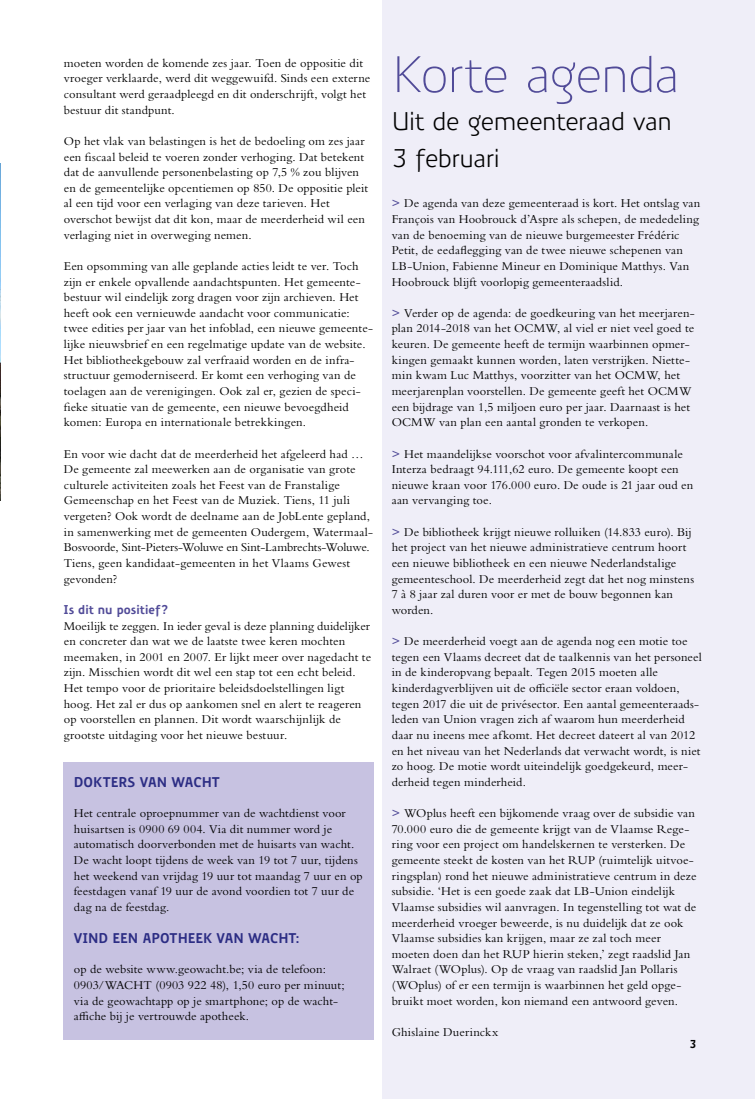
<style>
.page{position:relative;width:755px;height:1099px;background:#fff}
.page>*{position:absolute;margin:0;border:0;box-sizing:border-box;transform-origin:0 0}
.t1{font:300 50px "Precious Sans";letter-spacing:-.015em;color:#514b98}
.t2{font:25px/37.5px "Precious Sans";letter-spacing:-.01em;color:#000}
.t3{font:700 13.75px "Precious Sans";color:#2c2d84}
.t4{font:12.5px/15.6px "Bembo Std";letter-spacing:.01em;color:#000}
.t5{font:700 12.5px "Precious Sans";letter-spacing:.01em;color:#514b98}
.t6{font:700 11.25px "Precious Sans";color:#000}
.s1{font-weight:700;color:#514b98}
</style>
<div class="page">
<div style="left:383px;top:0;width:372px;height:1098px;background:#efeef8"></div>
<img style="left:0;top:163px;width:1px;height:337px">
<div style="left:64px;top:762px;width:310px;height:277px;background:#c7c2e1"></div>
<p class="t4" style="left:64px;top:55px;width:308px">moeten worden de komende zes jaar. Toen de oppositie dit vroeger verklaarde, werd dit weggewuifd. Sinds een externe consultant werd geraadpleegd en dit onderschrijft, volgt het bestuur dit standpunt.</p>
<p class="t4" style="left:64px;top:133px;width:306px">Op het vlak van belastingen is het de bedoeling om zes jaar een fiscaal beleid te voeren zonder verhoging. Dat betekent dat de aanvullende personenbelasting op 7,5 % zou blijven en de gemeentelijke opcentiemen op 850. De oppositie pleit al een tijd voor een verlaging van deze tarieven. Het overschot bewijst dat dit kon, maar de meerderheid wil een verlaging niet in overweging nemen.</p>
<p class="t4" style="left:64px;top:258px;width:311px">Een opsomming van alle geplande acties leidt te ver. Toch zijn er enkele opvallende aandachtspunten. Het gemeente&shy;bestuur wil eindelijk zorg dragen voor zijn archieven. Het heeft ook een vernieuwde aandacht voor communicatie: twee edities per jaar van het infoblad, een nieuwe gemeente&shy;lijke nieuwsbrief en een regelmatige update van de website.<br>Het bibliotheekgebouw zal verfraaid worden en de infra&shy;structuur gemoderniseerd. Er komt een verhoging van de toelagen aan de verenigingen. Ook zal er, gezien de speci&shy;fieke situatie van de gemeente, een nieuwe bevoegdheid komen: Europa en internationale betrekkingen.</p>
<p class="t4" style="left:64px;top:445px;width:311px">En voor wie dacht dat de meerderheid het afgeleerd had … De gemeente zal meewerken aan de organisatie van grote culturele activiteiten zoals het Feest van de Franstalige Gemeenschap en het Feest van de Muziek. Tiens, 11 juli vergeten? Ook wordt de deelname aan de JobLente gepland, in samenwerking met de gemeenten Oudergem, Watermaal-Bosvoorde, Sint-Pieters-Woluwe en Sint-Lambrechts-Woluwe.<br>Tiens, geen kandidaat-gemeenten in het Vlaams Gewest gevonden?</p>
<p class="t5" style="left:64px;top:601px;width:106px">Is dit nu positief?</p>
<p class="t4" style="left:64px;top:617px;width:309px">Moeilijk te zeggen. In ieder geval is deze planning duidelijker en concreter dan wat we de laatste twee keren mochten meemaken, in 2001 en 2007. Er lijkt meer over nagedacht te zijn. Misschien wordt dit wel een stap tot een echt beleid.<br>Het tempo voor de prioritaire beleidsdoelstellingen ligt hoog. Het zal er dus op aankomen snel en alert te reageren op voorstellen en plannen. Dit wordt waarschijnlijk de grootste uitdaging voor het nieuwe bestuur.</p>
<p class="t3" style="left:74px;top:773px;width:148px">DOKTERS VAN WACHT</p>
<p class="t4" style="left:74px;top:805px;width:290px">Het centrale oproepnummer van de wachtdienst voor huisartsen is 0900 69 004. Via dit nummer word je automatisch doorverbonden met de huisarts van wacht.<br>De wacht loopt tijdens de week van 19 tot 7 uur, tijdens het weekend van vrijdag 19 uur tot maandag 7 uur en op feestdagen vanaf 19 uur de avond voordien tot 7 uur de dag na de feestdag.</p>
<p class="t3" style="left:74px;top:929px;width:227px">VIND EEN APOTHEEK VAN WACHT:</p>
<p class="t4" style="left:74px;top:961px;width:272px">op de website www.geowacht.be; via de telefoon:<br>0903/WACHT (0903 922 48), 1,50 euro per minuut; via de geowachtapp op je smartphone; op de wacht&shy;affiche bij je vertrouwde apotheek.</p>
<h1 class="t1" style="left:392px;top:43px;width:290px">Korte agenda</h1>
<h2 class="t2" style="left:392px;top:102px;width:281px">Uit de gemeenteraad van<br>3 februari</h2>
<p class="t4" style="left:392px;top:195px;width:310px"><span class="s1">&gt;</span> De agenda van deze gemeenteraad is kort. Het ontslag van François van Hoobrouck d’Aspre als schepen, de mededeling van de benoeming van de nieuwe burgemeester Frédéric Petit, de eedaflegging van de twee nieuwe schepenen van LB-Union, Fabienne Mineur en Dominique Matthys. Van Hoobrouck blijft voorlopig gemeenteraadslid.</p>
<p class="t4" style="left:392px;top:305px;width:305px"><span class="s1">&gt;</span> Verder op de agenda: de goedkeuring van het meerjaren&shy;plan 2014-2018 van het OCMW, al viel er niet veel goed te keuren. De gemeente heeft de termijn waarbinnen opmer&shy;kingen gemaakt kunnen worden, laten verstrijken. Niette&shy;min kwam Luc Matthys, voorzitter van het OCMW, het meerjarenplan voorstellen. De gemeente geeft het OCMW een bijdrage van 1,5 miljoen euro per jaar. Daarnaast is het OCMW van plan een aantal gronden te verkopen.</p>
<p class="t4" style="left:392px;top:445px;width:303px"><span class="s1">&gt;</span> Het maandelijkse voorschot voor afvalintercommunale Interza bedraagt 94.111,62 euro. De gemeente koopt een nieuwe kraan voor 176.000 euro. De oude is 21 jaar oud en aan vervanging toe.</p>
<p class="t4" style="left:392px;top:523px;width:304px"><span class="s1">&gt;</span> De bibliotheek krijgt nieuwe rolluiken (14.833 euro). Bij het project van het nieuwe administratieve centrum hoort een nieuwe bibliotheek en een nieuwe Nederlandstalige gemeenteschool. De meerderheid zegt dat het nog minstens 7 à 8 jaar zal duren voor er met de bouw begonnen kan worden.</p>
<p class="t4" style="left:392px;top:633px;width:311px"><span class="s1">&gt;</span> De meerderheid voegt aan de agenda nog een motie toe tegen een Vlaams decreet dat de taalkennis van het personeel in de kinderopvang bepaalt. Tegen 2015 moeten alle kinderdagverblijven uit de officiële sector eraan voldoen, tegen 2017 die uit de privésector. Een aantal gemeenteraads&shy;leden van Union vragen zich af waarom hun meerderheid daar nu ineens mee afkomt. Het decreet dateert al van 2012 en het niveau van het Nederlands dat verwacht wordt, is niet zo hoog. De motie wordt uiteindelijk goedgekeurd, meer&shy;derheid tegen minderheid.</p>
<p class="t4" style="left:392px;top:805px;width:306px"><span class="s1">&gt;</span> WOplus heeft een bijkomende vraag over de subsidie van 70.000 euro die de gemeente krijgt van de Vlaamse Rege&shy;ring voor een project om handelskernen te versterken. De gemeente steekt de kosten van het RUP (ruimtelijk uitvoe&shy;ringsplan) rond het nieuwe administratieve centrum in deze subsidie. ‘Het is een goede zaak dat LB-Union eindelijk Vlaamse subsidies wil aanvragen. In tegenstelling tot wat de meerderheid vroeger beweerde, is nu duidelijk dat ze ook Vlaamse subsidies kan krijgen, maar ze zal toch meer moeten doen dan het RUP hierin steken,’ zegt raadslid Jan Walraet (WOplus). Op de vraag van raadslid Jan Pollaris (WOplus) of er een termijn is waarbinnen het geld opge&shy;bruikt moet worden, kon niemand een antwoord geven.</p>
<p class="t4" style="left:392px;top:1023px;width:108px">Ghislaine Duerinckx</p>
<p class="t6" style="left:689px;top:1037px;width:9px">3</p>
</div>
